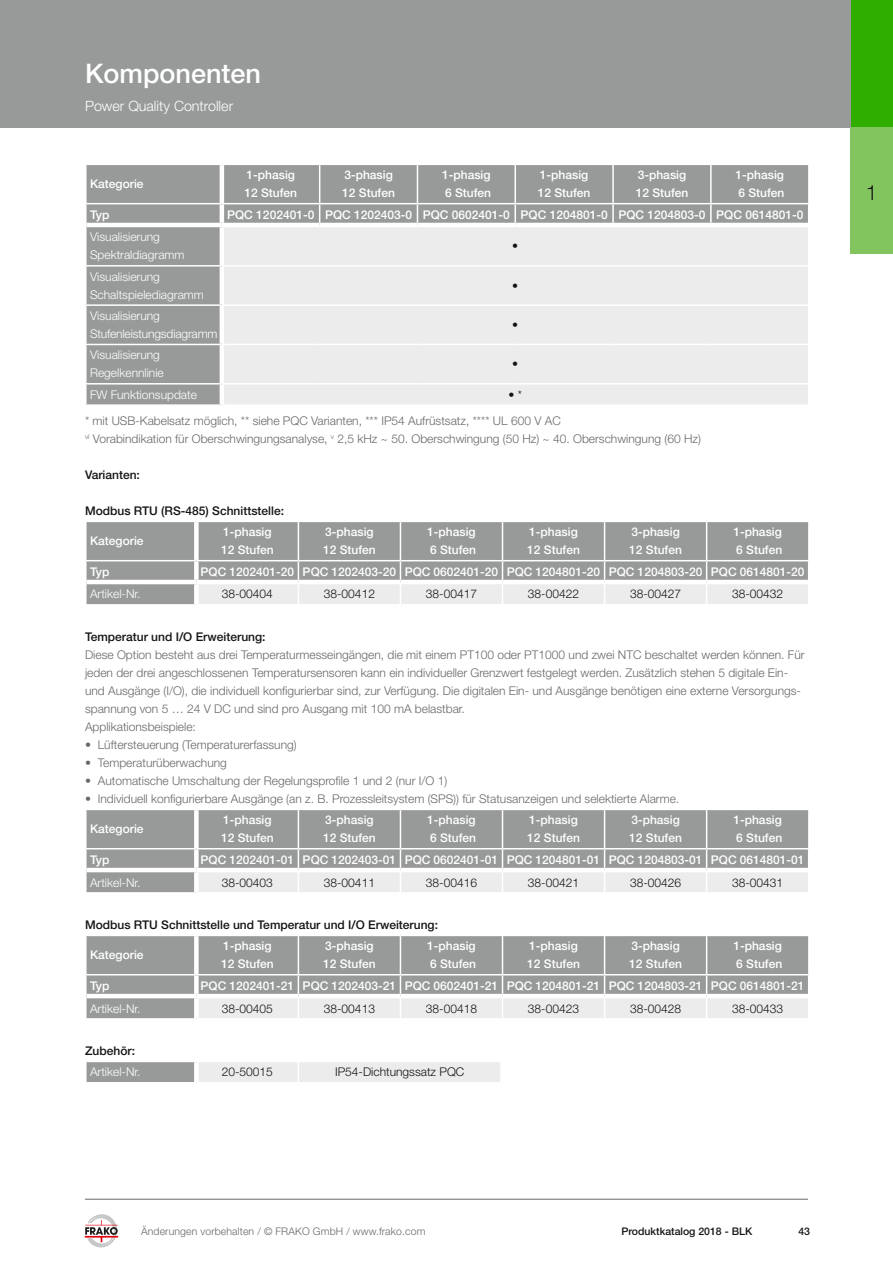
<style>
.page{position:relative;width:893px;height:1263px;background:#fff}
.page>*{position:absolute;margin:0;border:0;box-sizing:border-box;transform-origin:0 0}
.t1{font:500 27px "Helvetica Neue LT Std";color:#fff}
.t2{font:300 21px "Helvetica Neue LT Std";color:#141415}
.t3{font:300 14.25px "Helvetica Neue LT Std";color:#fff}
.t4{font:300 12px/18px "Helvetica Neue LT Std";color:#686867}
.t5{font:500 12px/18px "Helvetica Neue LT Std";color:#fff}
.t6{font:300 12px/18px "Helvetica Neue LT Std";color:#fff}
.t7{font:300 12px "Helvetica Neue LT Std";color:#141415}
.t8{font:500 12px "Helvetica Neue LT Std";color:#141415}
.t9{font:300 10.5px "Helvetica Neue LT Std";letter-spacing:.01em;color:#686867}
.t10{font:500 10.5px "Helvetica Neue LT Std";color:#141415}
</style>
<div class="page">
<div style="left:850px;top:0;width:43px;height:128px;background:#2fae00"></div>
<div style="left:850px;top:128px;width:43px;height:126px;background:#82c45d"></div>
<div style="left:0;top:0;width:850px;height:128px;background:#989999"></div>
<hr style="left:85px;top:1199px;width:723px;height:1px;background:#686867">
<svg style="left:85px;top:1214px;width:34px;height:34px"></svg>
<svg style="left:86px;top:164px;width:723px;height:241px;background:#cfcfcf"></svg>
<svg style="left:86px;top:521px;width:723px;height:84px;background:#b3b4b4"></svg>
<svg style="left:86px;top:809px;width:723px;height:84px;background:#b3b4b4"></svg>
<svg style="left:86px;top:935px;width:723px;height:84px;background:#b3b4b4"></svg>
<div style="left:86px;top:1061px;width:110px;height:22px;background:#989999"></div>
<hr style="left:85px;top:1062px;width:2px;height:20px;background:#fff">
<div style="left:196px;top:1061px;width:304px;height:21px;background:#ececec"></div>
<hr style="left:85px;top:1061px;width:111px;height:1px;background:#fff">
<hr style="left:85px;top:1082px;width:111px;height:1px;background:#fff">
<div style="left:194px;top:1062px;width:5px;height:20px;background:#fff"></div>
<h1 class="t1" style="left:85px;top:57px;width:178px">Komponenten</h1>
<p class="t3" style="left:85px;top:97px;width:150px">Power Quality Controller</p>
<p class="t5" style="left:90px;top:175px;width:55px">Kategorie</p>
<p class="t5" style="left:244px;top:166px;width:54px">1-phasig<br>12 Stufen</p>
<p class="t5" style="left:342px;top:166px;width:54px">3-phasig<br>12 Stufen</p>
<p class="t5" style="left:442px;top:166px;width:50px">1-phasig<br>6 Stufen</p>
<p class="t5" style="left:538px;top:166px;width:54px">1-phasig<br>12 Stufen</p>
<p class="t5" style="left:636px;top:166px;width:54px">3-phasig<br>12 Stufen</p>
<p class="t5" style="left:736px;top:166px;width:50px">1-phasig<br>6 Stufen</p>
<p class="t5" style="left:90px;top:205px;width:21px">Typ</p>
<p class="t5" style="left:227px;top:205px;width:578px">PQC 1202401-0 PQC 1202403-0 PQC 0602401-0 PQC 1204801-0 PQC 1204803-0 PQC 0614801-0</p>
<p class="t6" style="left:90px;top:228px;width:96px">Visualisierung<br>Spektraldiagramm</p>
<p class="t7" style="left:512px;top:239px;width:7px">•</p>
<p class="t6" style="left:90px;top:267px;width:115px">Visualisierung<br>Schaltspielediagramm</p>
<p class="t7" style="left:512px;top:278px;width:7px">•</p>
<p class="t6" style="left:90px;top:307px;width:129px">Visualisierung<br>Stufenleistungsdiagramm</p>
<p class="t7" style="left:512px;top:317px;width:7px">•</p>
<p class="t6" style="left:90px;top:346px;width:75px">Visualisierung<br>Regelkennlinie</p>
<p class="t7" style="left:512px;top:357px;width:7px">•</p>
<p class="t6" style="left:90px;top:385px;width:108px">FW Funktionsupdate</p>
<p class="t7" style="left:508px;top:387px;width:15px">• *</p>
<p class="t4" style="left:85px;top:411px;width:617px">* mit USB-Kabelsatz möglich, ** siehe PQC Varianten, *** IP54 Aufrüstsatz, **** UL 600 V AC<br><sup>vi</sup> Vorabindikation für Oberschwingungsanalyse, <sup>v</sup> 2,5 kHz ~ 50. Oberschwingung (50 Hz) ~ 40. Oberschwingung (60 Hz)</p>
<p class="t8" style="left:85px;top:467px;width:56px">Varianten:</p>
<p class="t8" style="left:85px;top:503px;width:200px">Modbus RTU (RS-485) Schnittstelle:</p>
<p class="t5" style="left:90px;top:532px;width:55px">Kategorie</p>
<p class="t5" style="left:221px;top:523px;width:54px">1-phasig<br>12 Stufen</p>
<p class="t5" style="left:323px;top:523px;width:54px">3-phasig<br>12 Stufen</p>
<p class="t5" style="left:427px;top:523px;width:50px">1-phasig<br>6 Stufen</p>
<p class="t5" style="left:527px;top:523px;width:54px">1-phasig<br>12 Stufen</p>
<p class="t5" style="left:629px;top:523px;width:54px">3-phasig<br>12 Stufen</p>
<p class="t5" style="left:733px;top:523px;width:50px">1-phasig<br>6 Stufen</p>
<p class="t5" style="left:90px;top:562px;width:21px">Typ</p>
<p class="t5" style="left:201px;top:562px;width:605px">PQC 1202401-20 PQC 1202403-20 PQC 0602401-20 PQC 1204801-20 PQC 1204803-20 PQC 0614801-20</p>
<p class="t6" style="left:90px;top:585px;width:52px">Artikel-Nr.</p>
<p class="t7" style="left:222px;top:587px;width:53px">38-00404</p>
<p class="t7" style="left:324px;top:587px;width:53px">38-00412</p>
<p class="t7" style="left:426px;top:587px;width:53px">38-00417</p>
<p class="t7" style="left:528px;top:587px;width:53px">38-00422</p>
<p class="t7" style="left:630px;top:587px;width:53px">38-00427</p>
<p class="t7" style="left:732px;top:587px;width:53px">38-00432</p>
<p class="t8" style="left:85px;top:629px;width:182px">Temperatur und I/O Erweiterung:</p>
<p class="t4" style="left:85px;top:645px;width:721px">Diese Option besteht aus drei Temperaturmesseingängen, die mit einem PT100 oder PT1000 und zwei NTC beschaltet werden können. Für jeden der drei angeschlossenen Temperatursensoren kann ein individueller Grenzwert festgelegt werden. Zusätzlich stehen 5 digitale Ein&shy;und Ausgänge (I/O), die individuell konfigurierbar sind, zur Verfügung. Die digitalen Ein- und Ausgänge benötigen eine externe Versorgungs&shy;spannung von 5 … 24 V DC und sind pro Ausgang mit 100 mA belastbar.<br>Applikationsbeispiele:</p>
<p class="t4" style="left:85px;top:735px;width:213px">• Lüftersteuerung (Temperaturerfassung)</p>
<p class="t4" style="left:85px;top:753px;width:143px">• Temperaturüberwachung</p>
<p class="t4" style="left:85px;top:771px;width:364px">• Automatische Umschaltung der Regelungsprofile 1 und 2 (nur I/O 1)</p>
<p class="t4" style="left:85px;top:789px;width:596px">• Individuell konfigurierbare Ausgänge (an z. B. Prozessleitsystem (SPS)) für Statusanzeigen und selektierte Alarme.</p>
<p class="t5" style="left:90px;top:820px;width:55px">Kategorie</p>
<p class="t5" style="left:221px;top:811px;width:54px">1-phasig<br>12 Stufen</p>
<p class="t5" style="left:323px;top:811px;width:54px">3-phasig<br>12 Stufen</p>
<p class="t5" style="left:427px;top:811px;width:50px">1-phasig<br>6 Stufen</p>
<p class="t5" style="left:527px;top:811px;width:54px">1-phasig<br>12 Stufen</p>
<p class="t5" style="left:629px;top:811px;width:54px">3-phasig<br>12 Stufen</p>
<p class="t5" style="left:733px;top:811px;width:50px">1-phasig<br>6 Stufen</p>
<p class="t5" style="left:90px;top:850px;width:21px">Typ</p>
<p class="t5" style="left:201px;top:850px;width:605px">PQC 1202401-01 PQC 1202403-01 PQC 0602401-01 PQC 1204801-01 PQC 1204803-01 PQC 0614801-01</p>
<p class="t6" style="left:90px;top:873px;width:52px">Artikel-Nr.</p>
<p class="t7" style="left:222px;top:875px;width:53px">38-00403</p>
<p class="t7" style="left:324px;top:875px;width:53px">38-00411</p>
<p class="t7" style="left:426px;top:875px;width:53px">38-00416</p>
<p class="t7" style="left:528px;top:875px;width:53px">38-00421</p>
<p class="t7" style="left:630px;top:875px;width:53px">38-00426</p>
<p class="t7" style="left:732px;top:875px;width:53px">38-00431</p>
<p class="t8" style="left:85px;top:917px;width:354px">Modbus RTU Schnittstelle und Temperatur und I/O Erweiterung:</p>
<p class="t5" style="left:90px;top:946px;width:55px">Kategorie</p>
<p class="t5" style="left:221px;top:937px;width:54px">1-phasig<br>12 Stufen</p>
<p class="t5" style="left:323px;top:937px;width:54px">3-phasig<br>12 Stufen</p>
<p class="t5" style="left:427px;top:937px;width:50px">1-phasig<br>6 Stufen</p>
<p class="t5" style="left:527px;top:937px;width:54px">1-phasig<br>12 Stufen</p>
<p class="t5" style="left:629px;top:937px;width:54px">3-phasig<br>12 Stufen</p>
<p class="t5" style="left:733px;top:937px;width:50px">1-phasig<br>6 Stufen</p>
<p class="t5" style="left:90px;top:976px;width:21px">Typ</p>
<p class="t5" style="left:201px;top:976px;width:605px">PQC 1202401-21 PQC 1202403-21 PQC 0602401-21 PQC 1204801-21 PQC 1204803-21 PQC 0614801-21</p>
<p class="t6" style="left:90px;top:999px;width:52px">Artikel-Nr.</p>
<p class="t7" style="left:222px;top:1001px;width:53px">38-00405</p>
<p class="t7" style="left:324px;top:1001px;width:53px">38-00413</p>
<p class="t7" style="left:426px;top:1001px;width:53px">38-00418</p>
<p class="t7" style="left:528px;top:1001px;width:53px">38-00423</p>
<p class="t7" style="left:630px;top:1001px;width:53px">38-00428</p>
<p class="t7" style="left:732px;top:1001px;width:53px">38-00433</p>
<p class="t8" style="left:85px;top:1043px;width:52px">Zubehör:</p>
<p class="t6" style="left:90px;top:1063px;width:52px">Artikel-Nr.</p>
<p class="t7" style="left:222px;top:1065px;width:53px">20-50015</p>
<p class="t7" style="left:335px;top:1065px;width:131px">IP54-Dichtungssatz PQC</p>
<h2 class="t2" style="left:866px;top:179px;width:13px">1</h2>
<p class="t9" style="left:141px;top:1224px;width:286px">Änderungen vorbehalten / © FRAKO GmbH / www.frako.com</p>
<p class="t10" style="left:621px;top:1225px;width:132px">Produktkatalog 2018 - BLK</p>
<p class="t10" style="left:798px;top:1225px;width:13px">43</p>
</div>
